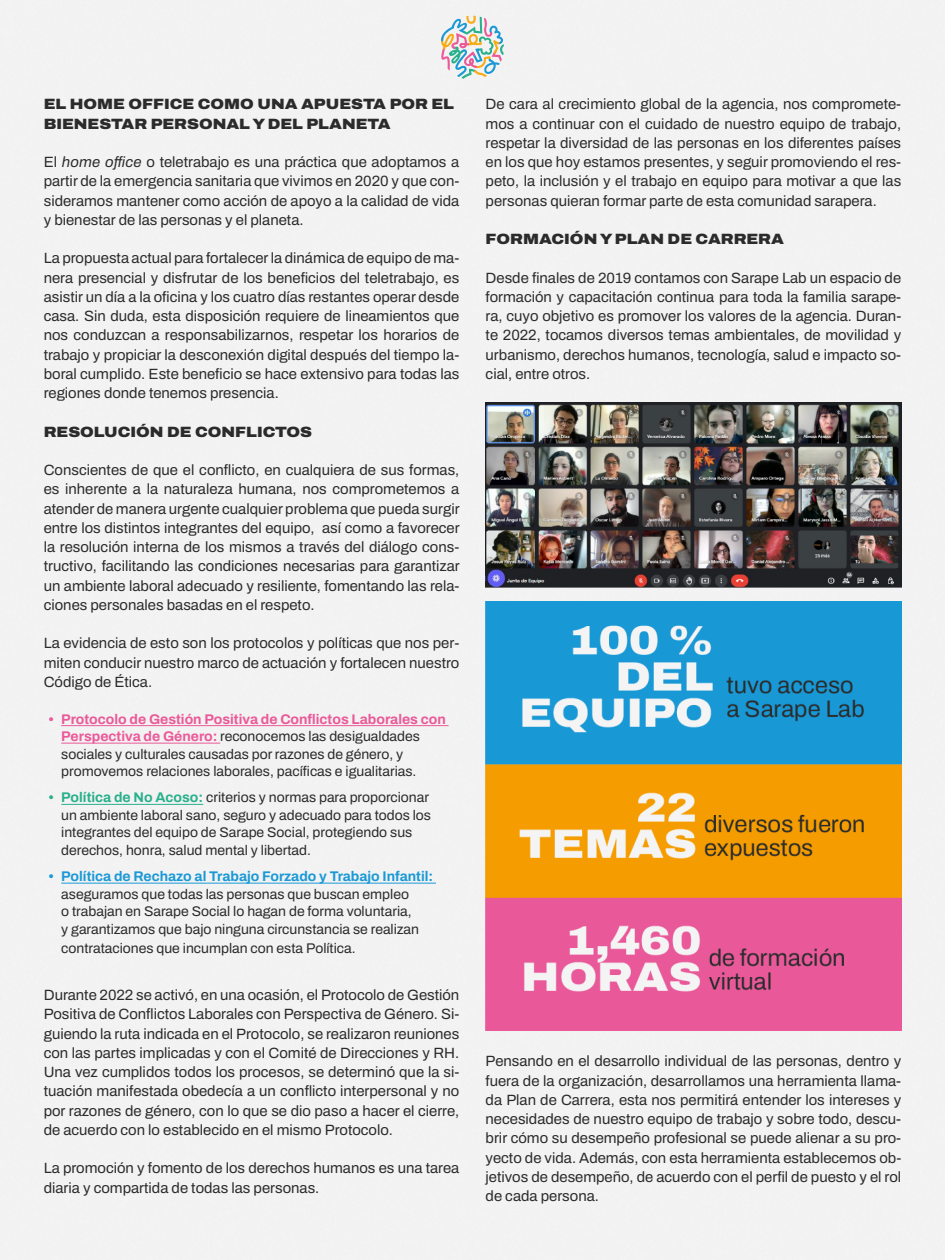
<style>
.page{position:relative;width:945px;height:1260px;background:#f3f3f3}
.page>*{position:absolute;margin:0;border:0;box-sizing:border-box;transform-origin:0 0}
.t1{font:14.88px/19.2px "Archivo";color:#2b2b2b;text-align:justify}
.t2{font:900 14.88px/19.2px "Archivo Semi Expanded";color:#2b2b2b}
.t3{font:14px/17.5px "Archivo";color:#2b2b2b}
.t4{font:700 14px "Archivo";color:#1a99d6}
.s1{font-style:italic}
.s2{font-weight:700;color:#eb5999}
.s3{font-weight:700;color:#29b08c}
</style>
<div class="page">
<svg style="left:441px;top:16px;width:63px;height:63px"></svg>
<hr style="left:61px;top:725px;width:388px;height:1px;background:#eb5999">
<hr style="left:61px;top:743px;width:159px;height:1px;background:#eb5999">
<hr style="left:61px;top:804px;width:142px;height:1px;background:#29b08c">
<hr style="left:61px;top:883px;width:375px;height:1px;background:#1a99d6">
<img style="left:486px;top:402px;width:415px;height:185px">
<img style="left:486px;top:601px;width:415px;height:430px">
<p class="t2" style="left:44px;top:95px;width:412px">EL HOME OFFICE COMO UNA APUESTA POR EL<br>BIENESTAR PERSONAL Y DEL PLANETA</p>
<p class="t1" style="left:44px;top:152px;width:417px">El <span class="s1">home office</span> o teletrabajo es una práctica que adoptamos a partir de la emergencia sanitaria que vivimos en 2020 y que con&shy;sideramos mantener como acción de apoyo a la calidad de vida y bienestar de las personas y el planeta.</p>
<p class="t1" style="left:44px;top:249px;width:417px">La propuesta actual para fortalecer la dinámica de equipo de ma&shy;nera presencial y disfrutar de los beneficios del teletrabajo, es asistir un día a la oficina y los cuatro días restantes operar desde casa. Sin duda, esta disposición requiere de lineamientos que nos conduzcan a responsabilizarnos, respetar los horarios de trabajo y propiciar la desconexión digital después del tiempo la&shy;boral cumplido. Este beneficio se hace extensivo para todas las regiones donde tenemos presencia.</p>
<p class="t2" style="left:44px;top:422px;width:270px">RESOLUCIÓN DE CONFLICTOS</p>
<p class="t1" style="left:44px;top:460px;width:417px">Conscientes de que el conflicto, en cualquiera de sus formas, es inherente a la naturaleza humana, nos comprometemos a atender de manera urgente cualquier problema que pueda surgir entre los distintos integrantes del equipo, así como a favorecer la resolución interna de los mismos a través del diálogo cons&shy;tructivo, facilitando las condiciones necesarias para garantizar un ambiente laboral adecuado y resiliente, fomentando las rela&shy;ciones personales basadas en el respeto.</p>
<p class="t1" style="left:44px;top:634px;width:417px">La evidencia de esto son los protocolos y políticas que nos per&shy;miten conducir nuestro marco de actuación y fortalecen nuestro Código de Ética.</p>
<p class="t3" style="left:61px;top:710px;width:386px;text-indent:-13px"><span class="s2">• Protocolo de Gestión Positiva de Conflictos Laborales con Perspectiva de Género:</span> reconocemos las desigualdades sociales y culturales causadas por razones de género, y promovemos relaciones laborales, pacíficas e igualitarias.</p>
<p class="t3" style="left:61px;top:789px;width:371px;text-indent:-13px"><span class="s3">• Política de No Acoso:</span> criterios y normas para proporcionar un ambiente laboral sano, seguro y adecuado para todos los integrantes del equipo de Sarape Social, protegiendo sus derechos, honra, salud mental y libertad.</p>
<p class="t4" style="left:48px;top:866px;width:387px">• Política de Rechazo al Trabajo Forzado y Trabajo Infantil:</p>
<p class="t3" style="left:61px;top:885px;width:359px">aseguramos que todas las personas que buscan empleo o trabajan en Sarape Social lo hagan de forma voluntaria, y garantizamos que bajo ninguna circunstancia se realizan</p>
<p class="t3" style="left:61px;top:939px;width:296px">contrataciones que incumplan con esta Política.</p>
<p class="t1" style="left:44px;top:985px;width:417px">Durante 2022 se activó, en una ocasión, el Protocolo de Gestión Positiva de Conflictos Laborales con Perspectiva de Género. Si&shy;guiendo la ruta indicada en el Protocolo, se realizaron reuniones con las partes implicadas y con el Comité de Direcciones y RH.<br>Una vez cumplidos todos los procesos, se determinó que la si&shy;tuación manifestada obedecía a un conflicto interpersonal y no por razones de género, con lo que se dio paso a hacer el cierre, de acuerdo con lo establecido en el mismo Protocolo.</p>
<p class="t1" style="left:44px;top:1159px;width:417px">La promoción y fomento de los derechos humanos es una tarea diaria y compartida de todas las personas.</p>
<p class="t1" style="left:486px;top:95px;width:417px">De cara al crecimiento global de la agencia, nos compromete&shy;mos a continuar con el cuidado de nuestro equipo de trabajo, respetar la diversidad de las personas en los diferentes países en los que hoy estamos presentes, y seguir promoviendo el res&shy;peto, la inclusión y el trabajo en equipo para motivar a que las personas quieran formar parte de esta comunidad sarapera.</p>
<p class="t2" style="left:486px;top:229px;width:300px">FORMACIÓN Y PLAN DE CARRERA</p>
<p class="t1" style="left:486px;top:268px;width:417px">Desde finales de 2019 contamos con Sarape Lab un espacio de formación y capacitación continua para toda la familia sarape&shy;ra, cuyo objetivo es promover los valores de la agencia. Duran&shy;te 2022, tocamos diversos temas ambientales, de movilidad y urbanismo, derechos humanos, tecnología, salud e impacto so&shy;cial, entre otros.</p>
<p class="t1" style="left:486px;top:1052px;width:417px">Pensando en el desarrollo individual de las personas, dentro y fuera de la organización, desarrollamos una herramienta llama&shy;da Plan de Carrera, esta nos permitirá entender los intereses y necesidades de nuestro equipo de trabajo y sobre todo, descu&shy;brir cómo su desempeño profesional se puede alienar a su pro&shy;yecto de vida. Además, con esta herramienta establecemos ob&shy;jetivos de desempeño, de acuerdo con el perfil de puesto y el rol de cada persona.</p>
</div>
